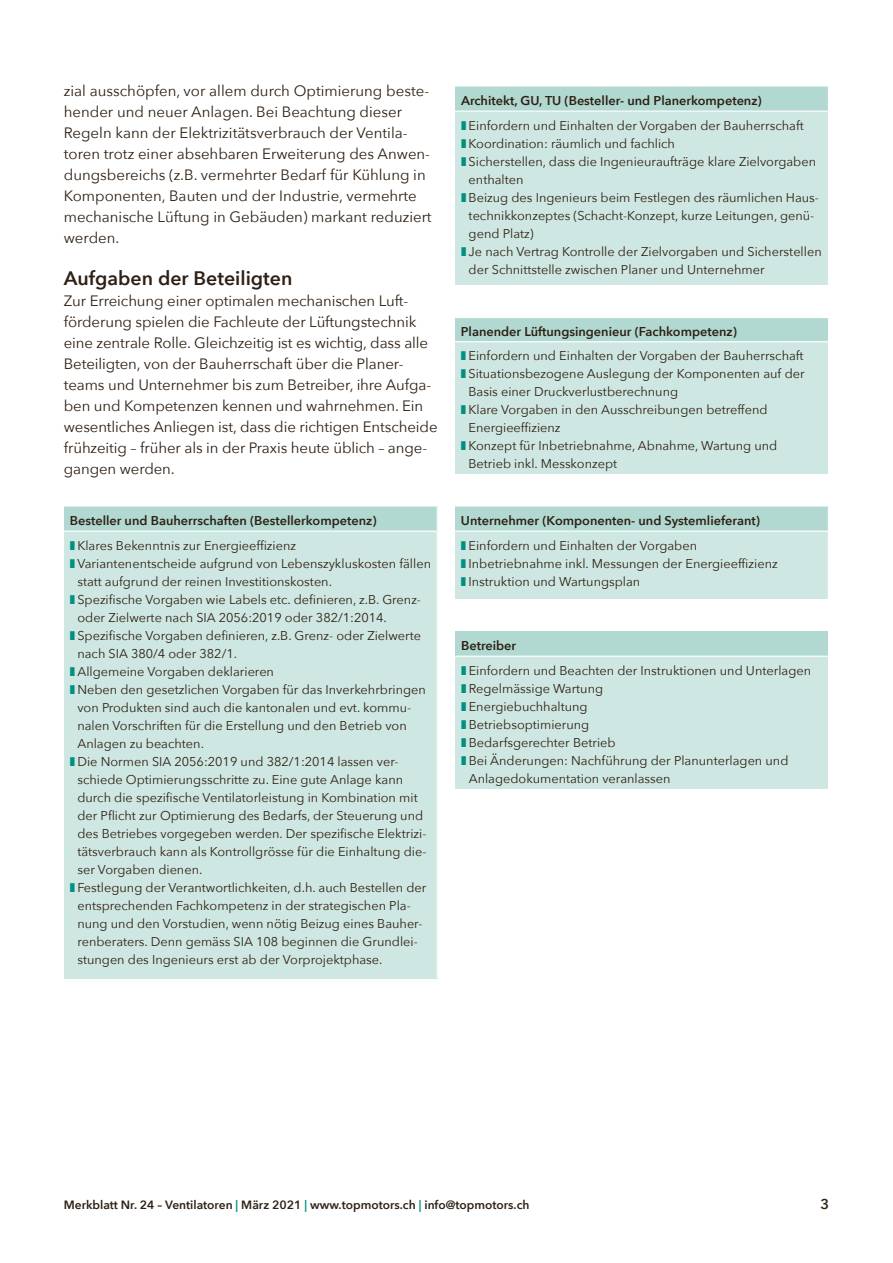
<style>
.page{position:relative;width:893px;height:1263px;background:#fff}
.page>*{position:absolute;margin:0;border:0;box-sizing:border-box;transform-origin:0 0}
.t1{font:600 19.5px "Avenir Next";color:#2e2014}
.t2{font:15px/21px "Avenir Next";letter-spacing:-.005em;color:#2e2014}
.t3{font:600 14.25px "Avenir Next";color:#2e2014}
.t4{font:12.75px/18px "Avenir Next";color:#2e2014}
.t5{font:600 12.75px "Avenir Next";color:#2e2014}
.t6{font:600 12px "Avenir Next";color:#2e2014}
.s1{color:#00907d}
</style>
<div class="page">
<div style="left:64px;top:506px;width:373px;height:25px;background:#b1d8d1"></div>
<div style="left:64px;top:531px;width:373px;height:447px;background:#cfe7e2"></div>
<svg style="left:437px;top:506px;width:1px;height:24px"></svg>
<hr style="left:64px;top:530px;width:374px;height:2px;background:#fff">
<div style="left:455px;top:86px;width:373px;height:25px;background:#b1d8d1"></div>
<div style="left:455px;top:111px;width:373px;height:174px;background:#cfe7e2"></div>
<hr style="left:455px;top:85px;width:374px;height:2px;background:#fff">
<hr style="left:455px;top:111px;width:374px;height:1px;background:#fff">
<div style="left:455px;top:318px;width:373px;height:24px;background:#b1d8d1"></div>
<div style="left:455px;top:342px;width:373px;height:132px;background:#cfe7e2"></div>
<hr style="left:455px;top:341px;width:374px;height:1px;background:#fff">
<div style="left:455px;top:506px;width:373px;height:25px;background:#b1d8d1"></div>
<div style="left:455px;top:531px;width:373px;height:68px;background:#cfe7e2"></div>
<hr style="left:455px;top:530px;width:374px;height:2px;background:#fff">
<div style="left:455px;top:631px;width:373px;height:25px;background:#b1d8d1"></div>
<div style="left:455px;top:656px;width:373px;height:133px;background:#cfe7e2"></div>
<hr style="left:455px;top:656px;width:374px;height:1px;background:#fff">
<p class="t2" style="left:64px;top:80px;width:369px">zial ausschöpfen, vor allem durch Optimierung beste&shy;hender und neuer Anlagen. Bei Beachtung dieser Regeln kann der Elektrizitätsverbrauch der Ventila&shy;toren trotz einer absehbaren Erweiterung des Anwen&shy;dungsbereichs (z.B. vermehrter Bedarf für Kühlung in Komponenten, Bauten und der Industrie, vermehrte mechanische Lüftung in Gebäuden) markant reduziert werden.</p>
<h1 class="t1" style="left:64px;top:261px;width:230px">Aufgaben der Beteiligten</h1>
<p class="t2" style="left:64px;top:290px;width:375px">Zur Erreichung einer optimalen mechanischen Luft&shy;förderung spielen die Fachleute der Lüftungstechnik eine zentrale Rolle. Gleichzeitig ist es wichtig, dass alle Beteiligten, von der Bauherrschaft über die Planer&shy;teams und Unternehmer bis zum Betreiber, ihre Aufga&shy;ben und Kompetenzen kennen und wahrnehmen. Ein wesentliches Anliegen ist, dass die richtigen Entscheide frühzeitig – früher als in der Praxis heute üblich – ange&shy;gangen werden.</p>
<p class="t5" style="left:70px;top:509px;width:308px">Besteller und Bauherrschaften (Bestellerkompetenz)</p>
<p class="t4" style="left:77px;top:536px;width:355px">Klares Bekenntnis zur Energieeffizienz<br>Variantenentscheide aufgrund von Lebenszykluskosten fällen statt aufgrund der reinen Investitionskosten.<br>Spezifische Vorgaben wie Labels etc. definieren, z.B. Grenz&shy;oder Zielwerte nach SIA 2056:2019 oder 382/1:2014.<br>Spezifische Vorgaben definieren, z.B. Grenz- oder Zielwerte nach SIA 380/4 oder 382/1.<br>Allgemeine Vorgaben deklarieren<br>Neben den gesetzlichen Vorgaben für das Inverkehrbringen von Produkten sind auch die kantonalen und evt. kommu&shy;nalen Vorschriften für die Erstellung und den Betrieb von Anlagen zu beachten.<br>Die Normen SIA 2056:2019 und 382/1:2014 lassen ver&shy;schiede Optimierungsschritte zu. Eine gute Anlage kann durch die spezifische Ventilatorleistung in Kombination mit der Pflicht zur Optimierung des Bedarfs, der Steuerung und des Betriebes vorgegeben werden. Der spezifische Elektrizi&shy;tätsverbrauch kann als Kontrollgrösse für die Einhaltung die&shy;ser Vorgaben dienen.<br>Festlegung der Verantwortlichkeiten, d.h. auch Bestellen der entsprechenden Fachkompetenz in der strategischen Pla&shy;nung und den Vorstudien, wenn nötig Beizug eines Bauher&shy;renberaters. Denn gemäss SIA 108 beginnen die Grundlei&shy;stungen des Ingenieurs erst ab der Vorprojektphase.</p>
<p class="t5" style="left:461px;top:89px;width:302px">Architekt, GU, TU (Besteller- und Planerkompetenz)</p>
<p class="t4" style="left:469px;top:116px;width:355px">Einfordern und Einhalten der Vorgaben der Bauherrschaft Koordination: räumlich und fachlich<br>Sicherstellen, dass die Ingenieuraufträge klare Zielvorgaben enthalten<br>Beizug des Ingenieurs beim Festlegen des räumlichen Haus&shy;technikkonzeptes (Schacht-Konzept, kurze Leitungen, genü&shy;gend Platz)<br>Je nach Vertrag Kontrolle der Zielvorgaben und Sicherstellen der Schnittstelle zwischen Planer und Unternehmer</p>
<p class="t5" style="left:461px;top:321px;width:278px">Planender Lüftungsingenieur (Fachkompetenz)</p>
<p class="t4" style="left:468px;top:346px;width:338px">Einfordern und Einhalten der Vorgaben der Bauherrschaft Situationsbezogene Auslegung der Komponenten auf der Basis einer Druckverlustberechnung<br>Klare Vorgaben in den Ausschreibungen betreffend Energieeffizienz<br>Konzept für Inbetriebnahme, Abnahme, Wartung und Betrieb inkl. Messkonzept</p>
<p class="t5" style="left:461px;top:509px;width:301px">Unternehmer (Komponenten- und Systemlieferant)</p>
<p class="t4" style="left:469px;top:536px;width:311px">Einfordern und Einhalten der Vorgaben<br>Inbetriebnahme inkl. Messungen der Energieeffizienz<br>Instruktion und Wartungsplan</p>
<p class="t5" style="left:461px;top:634px;width:57px">Betreiber</p>
<p class="t4" style="left:469px;top:661px;width:344px">Einfordern und Beachten der Instruktionen und Unterlagen Regelmässige Wartung<br>Energiebuchhaltung<br>Betriebsoptimierung<br>Bedarfsgerechter Betrieb<br>Bei Änderungen: Nachführung der Planunterlagen und Anlagedokumentation veranlassen</p>
<p class="t6" style="left:64px;top:1194px;width:467px">Merkblatt Nr. 24 – Ventilatoren <span class="s1">|</span> März 2021 <span class="s1">|</span> www.topmotors.ch <span class="s1">|</span> info@topmotors.ch</p>
<p class="t3" style="left:820px;top:1191px;width:10px">3</p>
</div>
